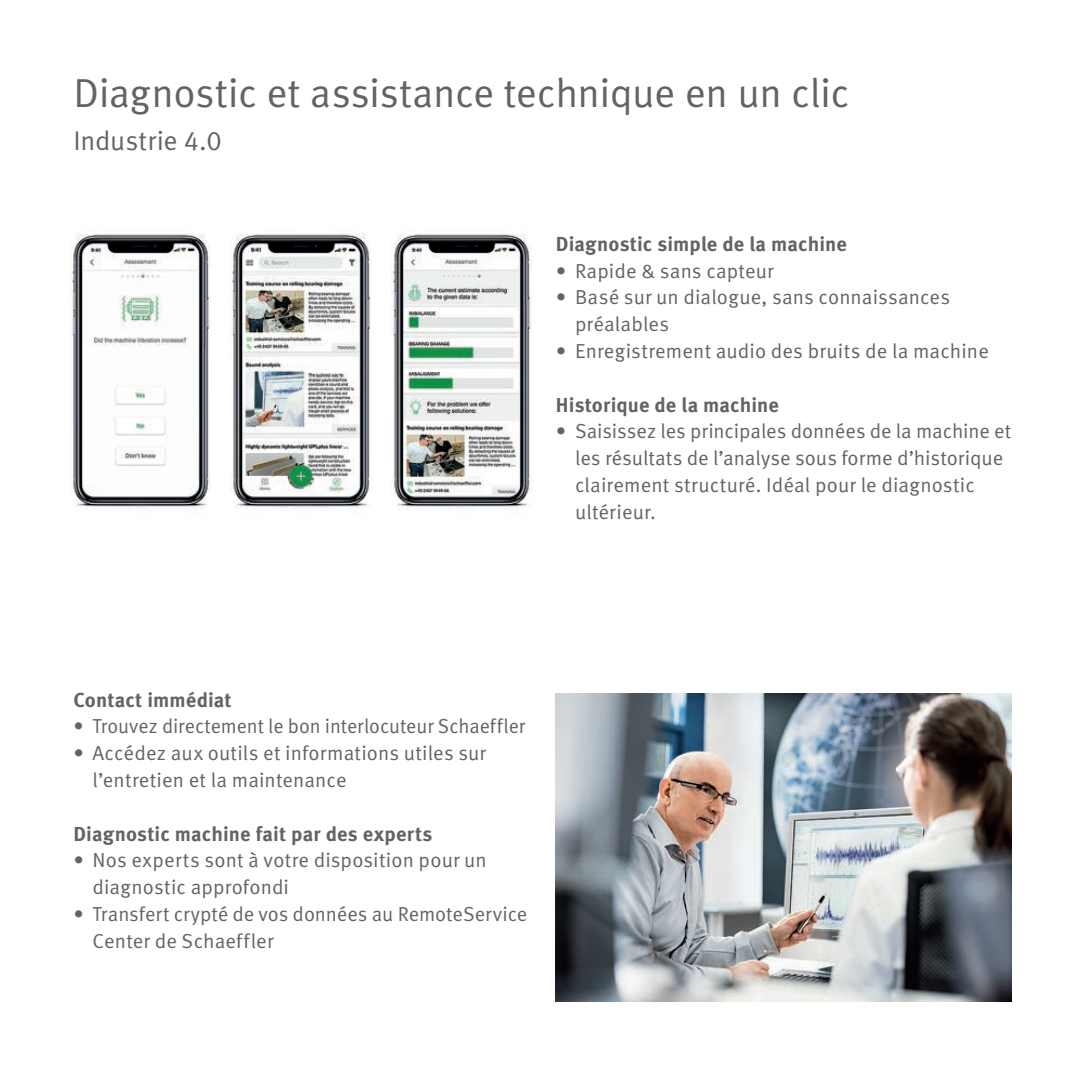
<style>
.page{position:relative;width:1085px;height:1085px;background:#fff}
.page>*{position:absolute;margin:0;border:0;box-sizing:border-box;transform-origin:0 0}
.t1{font:40.5px "Schaeffler Meta";letter-spacing:-.015em;color:#636366}
.t2{font:27px "Schaeffler Meta";letter-spacing:-.005em;color:#636366}
.t3{font:20.25px/26.8px "Schaeffler Meta";letter-spacing:.005em;color:#636366}
.t4{font:700 20.25px "Schaeffler Meta";letter-spacing:.005em;color:#636366}
</style>
<div class="page">
<img style="left:70px;top:234px;width:140px;height:276px">
<img style="left:230px;top:234px;width:141px;height:275px">
<img style="left:391px;top:234px;width:140px;height:276px">
<img style="left:556px;top:693px;width:455px;height:308px">
<h1 class="t1" style="left:73px;top:69px;width:777px">Diagnostic et assistance technique en un clic</h1>
<h2 class="t2" style="left:73px;top:125px;width:150px">Industrie 4.0</h2>
<p class="t4" style="left:556px;top:231px;width:292px">Diagnostic simple de la machine</p>
<p class="t3" style="left:556px;top:257px;width:219px">• Rapide &amp; sans capteur</p>
<p class="t3" style="left:575px;top:284px;width:376px;text-indent:-19px">• Basé sur un dialogue, sans connaissances préalables</p>
<p class="t3" style="left:556px;top:338px;width:434px">• Enregistrement audio des bruits de la machine</p>
<p class="t4" style="left:556px;top:392px;width:224px">Historique de la machine</p>
<p class="t3" style="left:575px;top:418px;width:437px;text-indent:-19px">• Saisissez les principales données de la machine et les résultats de l’analyse sous forme d’historique clairement structuré. Idéal pour le diagnostic ultérieur.</p>
<p class="t4" style="left:73px;top:686px;width:160px">Contact immédiat</p>
<p class="t3" style="left:73px;top:713px;width:453px">• Trouvez directement le bon interlocuteur Schaeffler</p>
<p class="t3" style="left:92px;top:739px;width:395px;text-indent:-19px">• Accédez aux outils et informations utiles sur l’entretien et la maintenance</p>
<p class="t4" style="left:73px;top:820px;width:360px">Diagnostic machine fait par des experts</p>
<p class="t3" style="left:92px;top:847px;width:396px;text-indent:-19px">• Nos experts sont à votre disposition pour un diagnostic approfondi</p>
<p class="t3" style="left:92px;top:900px;width:436px;text-indent:-19px">• Transfert crypté de vos données au RemoteService<br>Center de Schaeffler</p>
</div>
